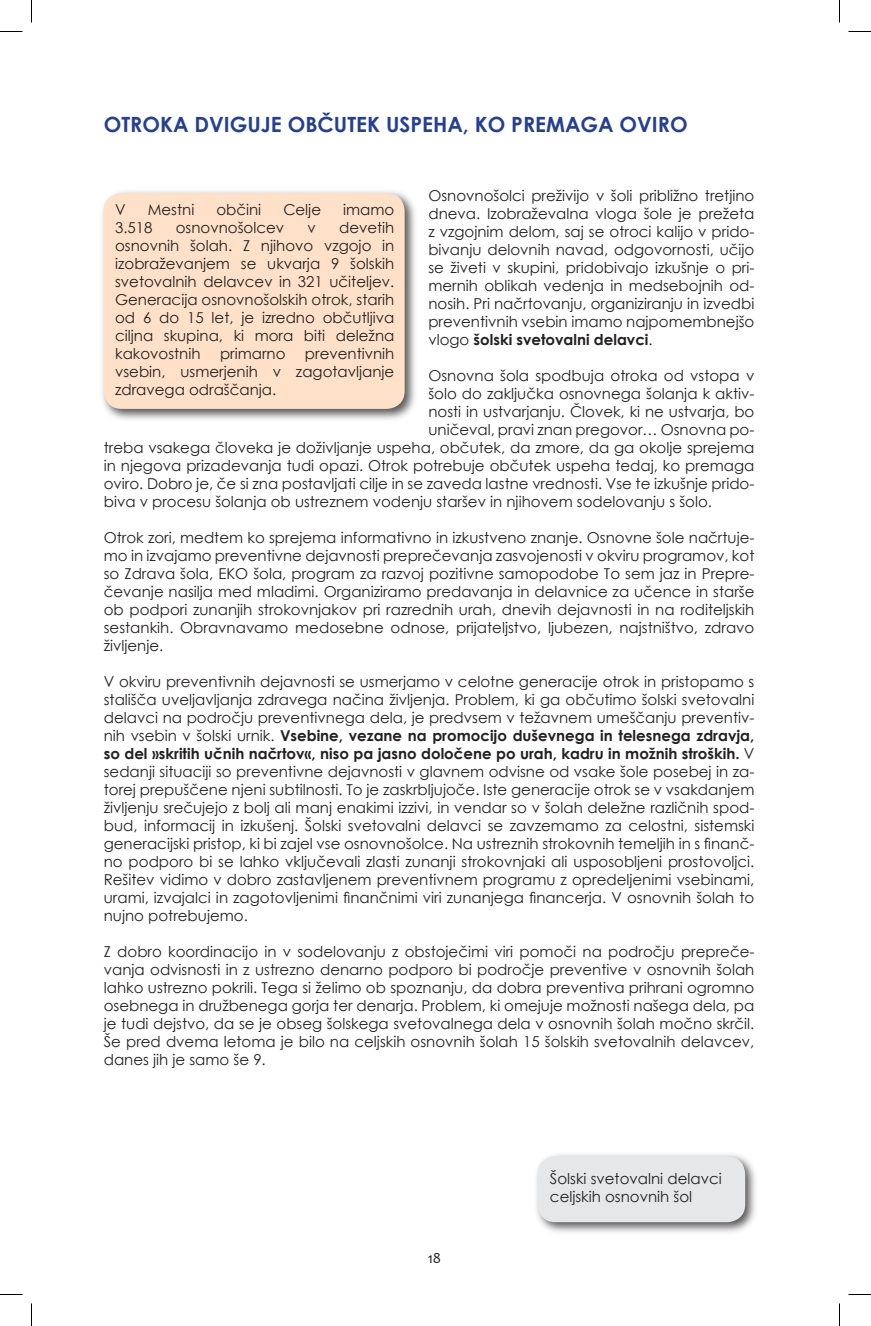
<style>
.page{position:relative;width:871px;height:1326px;background:#fff}
.page>*{position:absolute;margin:0;border:0;box-sizing:border-box;transform-origin:0 0}
.t1{font:700 21px "Century Gothic";color:#25408f}
.t2{font:15px/18px "Century Gothic";color:#231f20;text-align:justify}
.t3{font:15px "Candara";color:#231f20}
.s1{font-weight:700}
</style>
<div class="page">
<div style="left:98px;top:188px;width:321px;height:235px;background:#231f20;opacity:.75"></div>
<div style="left:104px;top:193px;width:301px;height:216px;background:#fee1c8"></div>
<div style="left:532px;top:1151px;width:228px;height:85px;background:#231f20;opacity:.75"></div>
<div style="left:537px;top:1156px;width:208px;height:66px;background:#e6e7e9"></div>
<svg style="left:0;top:31px;width:22px;height:1px"></svg>
<svg style="left:848px;top:31px;width:23px;height:1px"></svg>
<svg style="left:0;top:1294px;width:22px;height:1px"></svg>
<svg style="left:848px;top:1294px;width:23px;height:1px"></svg>
<svg style="left:31px;top:0;width:1px;height:22px"></svg>
<svg style="left:31px;top:1303px;width:1px;height:23px"></svg>
<svg style="left:839px;top:0;width:1px;height:22px"></svg>
<svg style="left:839px;top:1303px;width:1px;height:23px"></svg>
<h1 class="t1" style="left:104px;top:109px;width:585px">OTROKA DVIGUJE OBČUTEK USPEHA, KO PREMAGA OVIRO</h1>
<p class="t2" style="left:428px;top:186px;width:327px">Osnovnošolci preživijo v šoli približno tretjino dneva. Izobraževalna vloga šole je prežeta z vzgojnim delom, saj se otroci kalijo v prido&shy;bivanju delovnih navad, odgovornosti, učijo se živeti v skupini, pridobivajo izkušnje o pri&shy;mernih oblikah vedenja in medsebojnih od&shy;nosih. Pri načrtovanju, organiziranju in izvedbi preventivnih vsebin imamo najpomembnejšo vlogo <span class="s1">šolski svetovalni delavci</span>.</p>
<p class="t2" style="left:428px;top:366px;width:327px">Osnovna šola spodbuja otroka od vstopa v</p>
<p class="t2" style="left:428px;top:384px;width:327px">šolo do zaključka osnovnega šolanja k aktiv-</p>
<p class="t2" style="left:428px;top:402px;width:327px">nosti in ustvarjanju. Človek, ki ne ustvarja, bo</p>
<p class="t2" style="left:428px;top:420px;width:327px">uničeval, pravi znan pregovor… Osnovna po-</p>
<p class="t2" style="left:104px;top:438px;width:652px">treba vsakega človeka je doživljanje uspeha, občutek, da zmore, da ga okolje sprejema</p>
<p class="t2" style="left:104px;top:456px;width:652px">in njegova prizadevanja tudi opazi. Otrok potrebuje občutek uspeha tedaj, ko premaga</p>
<p class="t2" style="left:104px;top:474px;width:652px">oviro. Dobro je, če si zna postavljati cilje in se zaveda lastne vrednosti. Vse te izkušnje prido-</p>
<p class="t2" style="left:104px;top:492px;width:610px">biva v procesu šolanja ob ustreznem vodenju staršev in njihovem sodelovanju s šolo.</p>
<p class="t2" style="left:104px;top:528px;width:652px">Otrok zori, medtem ko sprejema informativno in izkustveno znanje. Osnovne šole načrtuje&shy;mo in izvajamo preventivne dejavnosti preprečevanja zasvojenosti v okviru programov, kot so Zdrava šola, EKO šola, program za razvoj pozitivne samopodobe To sem jaz in Prepre&shy;čevanje nasilja med mladimi. Organiziramo predavanja in delavnice za učence in starše ob podpori zunanjih strokovnjakov pri razrednih urah, dnevih dejavnosti in na roditeljskih sestankih. Obravnavamo medosebne odnose, prijateljstvo, ljubezen, najstništvo, zdravo življenje.</p>
<p class="t2" style="left:104px;top:672px;width:652px">V okviru preventivnih dejavnosti se usmerjamo v celotne generacije otrok in pristopamo s stališča uveljavljanja zdravega načina življenja. Problem, ki ga občutimo šolski svetovalni delavci na področju preventivnega dela, je predvsem v težavnem umeščanju preventiv&shy;nih vsebin v šolski urnik. <span class="s1">Vsebine, vezane na promocijo duševnega in telesnega zdravja, so del »skritih učnih načrtov«, niso pa jasno določene po urah, kadru in možnih stroških.</span> V sedanji situaciji so preventivne dejavnosti v glavnem odvisne od vsake šole posebej in za&shy;torej prepuščene njeni subtilnosti. To je zaskrbljujoče. Iste generacije otrok se v vsakdanjem življenju srečujejo z bolj ali manj enakimi izzivi, in vendar so v šolah deležne različnih spod&shy;bud, informacij in izkušenj. Šolski svetovalni delavci se zavzemamo za celostni, sistemski generacijski pristop, ki bi zajel vse osnovnošolce. Na ustreznih strokovnih temeljih in s finanč&shy;no podporo bi se lahko vključevali zlasti zunanji strokovnjaki ali usposobljeni prostovoljci.<br>Rešitev vidimo v dobro zastavljenem preventivnem programu z opredeljenimi vsebinami, urami, izvajalci in zagotovljenimi finančnimi viri zunanjega financerja. V osnovnih šolah to nujno potrebujemo.</p>
<p class="t2" style="left:104px;top:942px;width:652px">Z dobro koordinacijo in v sodelovanju z obstoječimi viri pomoči na področju prepreče&shy;vanja odvisnosti in z ustrezno denarno podporo bi področje preventive v osnovnih šolah lahko ustrezno pokrili. Tega si želimo ob spoznanju, da dobra preventiva prihrani ogromno osebnega in družbenega gorja ter denarja. Problem, ki omejuje možnosti našega dela, pa je tudi dejstvo, da se je obseg šolskega svetovalnega dela v osnovnih šolah močno skrčil.<br>Še pred dvema letoma je bilo na celjskih osnovnih šolah 15 šolskih svetovalnih delavcev, danes jih je samo še 9.</p>
<p class="t2" style="left:115px;top:201px;width:12px">V</p>
<p class="t2" style="left:148px;top:201px;width:48px">Mestni</p>
<p class="t2" style="left:216px;top:201px;width:46px">občini</p>
<p class="t2" style="left:283px;top:201px;width:39px">Celje</p>
<p class="t2" style="left:343px;top:201px;width:53px">imamo</p>
<p class="t2" style="left:115px;top:219px;width:39px">3.518</p>
<p class="t2" style="left:176px;top:219px;width:110px">osnovnošolcev</p>
<p class="t2" style="left:307px;top:219px;width:10px">v</p>
<p class="t2" style="left:115px;top:219px;width:281px;text-indent:224px">devetih osnovnih šolah. Z njihovo vzgojo in izobraževanjem se ukvarja 9 šolskih svetovalnih delavcev in 321 učiteljev.<br>Generacija osnovnošolskih otrok, starih od 6 do 15 let, je izredno občutljiva ciljna skupina, ki mora biti deležna kakovostnih</p>
<p class="t2" style="left:115px;top:345px;width:281px;text-indent:190px">preventivnih vsebin, usmerjenih v zagotavljanje zdravega odraščanja.</p>
<p class="t2" style="left:220px;top:345px;width:67px">primarno</p>
<p class="t3" style="left:428px;top:1249px;width:15px">18</p>
<p class="t2" style="left:550px;top:1169px;width:173px">Šolski svetovalni delavci celjskih osnovnih šol</p>
</div>
